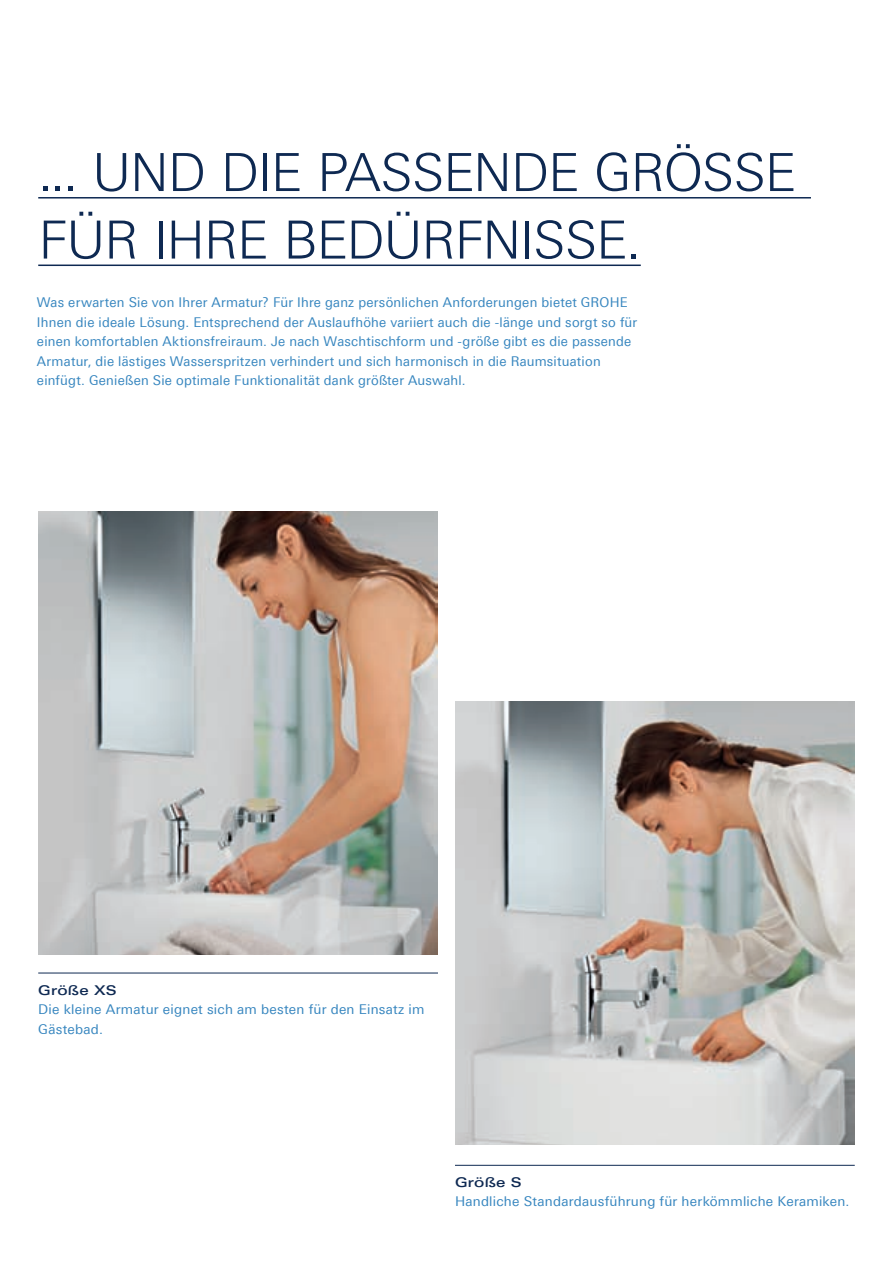
<style>
.page{position:relative;width:893px;height:1263px;background:#fff}
.page>*{position:absolute;margin:0;border:0;box-sizing:border-box;transform-origin:0 0}
.t1{font:300 52.5px/67.5px "Linotype Univers 330";letter-spacing:-.025em;color:#0e2952}
.t2{font:13.5px/19.5px "Linotype Univers 430";letter-spacing:.02em;color:#3786bf}
.t3{font:500 13.5px "Linotype Univers 540 Ex";letter-spacing:.02em;color:#0e2952}
</style>
<div class="page">
<hr style="left:38px;top:197px;width:773px;height:1px;background:#0e2952">
<hr style="left:38px;top:264px;width:603px;height:2px;background:#0e2952">
<img style="left:38px;top:512px;width:399px;height:442px">
<img style="left:455px;top:702px;width:400px;height:442px">
<hr style="left:38px;top:972px;width:400px;height:1px;background:#0e2952">
<hr style="left:455px;top:1165px;width:400px;height:1px;background:#0e2952">
<h1 class="t1" style="left:38px;top:138px;width:759px">... UND DIE PASSENDE GRÖSSE<br>FÜR IHRE BEDÜRFNISSE.</h1>
<p class="t2" style="left:37px;top:293px;width:602px">Was erwarten Sie von Ihrer Armatur? Für Ihre ganz persönlichen Anforderungen bietet GROHE Ihnen die ideale Lösung. Entsprechend der Auslaufhöhe variiert auch die -länge und sorgt so für einen komfortablen Aktionsfreiraum. Je nach Waschtischform und -größe gibt es die passende Armatur, die lästiges Wasserspritzen verhindert und sich harmonisch in die Raumsituation einfügt. Genießen Sie optimale Funktionalität dank größter Auswahl.</p>
<p class="t3" style="left:38px;top:982px;width:80px">Größe XS</p>
<p class="t2" style="left:38px;top:999px;width:388px">Die kleine Armatur eignet sich am besten für den Einsatz im<br>Gästebad.</p>
<p class="t3" style="left:455px;top:1174px;width:68px">Größe S</p>
<p class="t2" style="left:455px;top:1192px;width:396px">Handliche Standardausführung für herkömmliche Keramiken.</p>
</div>
